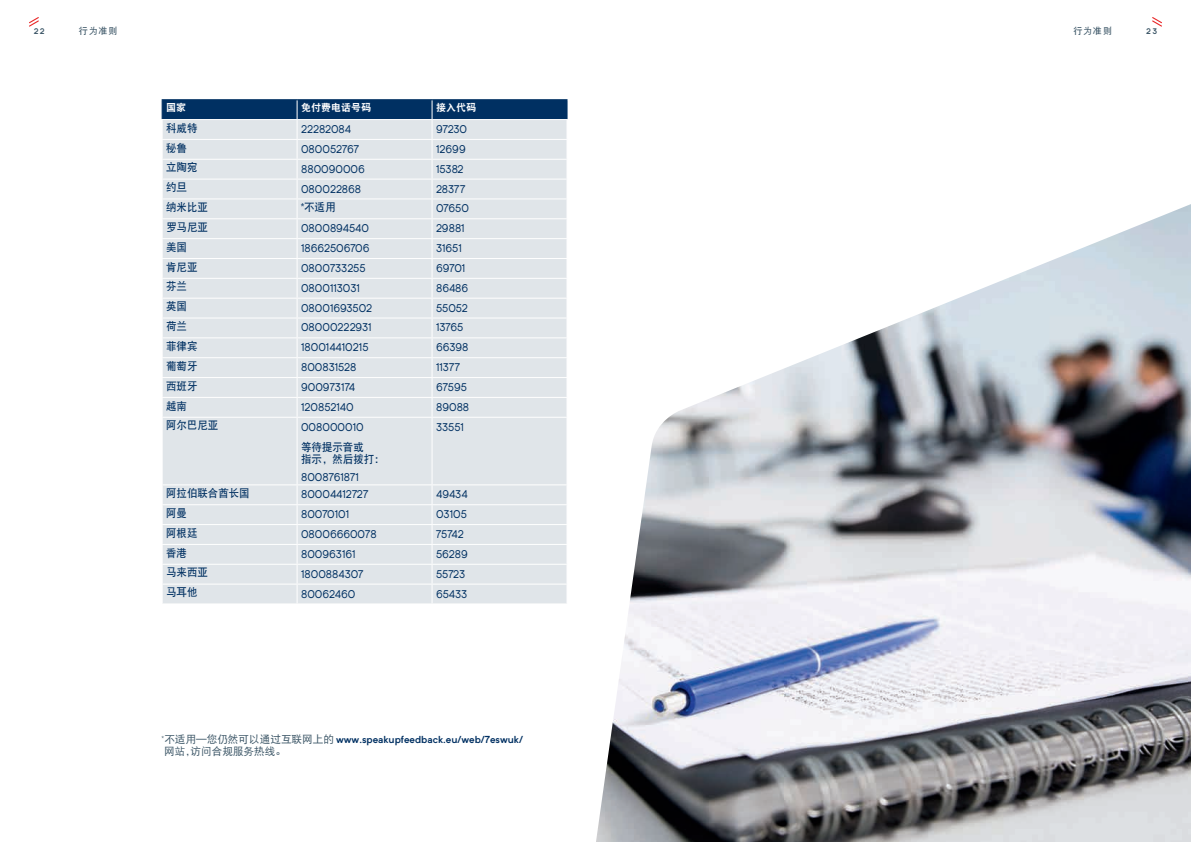
<style>
.page{position:relative;width:1191px;height:842px;background:#fff}
.page>*{position:absolute;margin:0;border:0;box-sizing:border-box;transform-origin:0 0}
.t1{font:11px "Neutrif Pro";color:#003062;scale:.95 1}
.t2{font:11px/12px "DF Hei W7";color:#003062;scale:.95 1}
.t3{font:10.5px "DF Hei W5";color:#3b5566}
.t4{font:600 10px "Neutrif Pro";color:#003062}
.t5{font:10px "DF Hei W9";color:#fff}
.t6{font:9px "DF Hei W7";letter-spacing:.09em;color:#3b5566}
.t7{font:600 8px "Neutrif Pro";color:#3b5566}
.s1{font-weight:300;color:#3b5566}
.s2{font-family:"DF Hei W5";font-weight:400;font-size:10.5px;color:#3b5566}
</style>
<div class="page">
<img style="left:596px;top:204px;width:595px;height:638px">
<svg style="left:1152px;top:17px;width:10px;height:10px"></svg>
<svg style="left:29px;top:17px;width:10px;height:10px"></svg>
<div style="left:163px;top:418px;width:403px;height:185px;background:#e0e5e9"></div>
<hr style="left:162px;top:99px;width:135px;height:1px;background:#003062">
<hr style="left:297px;top:99px;width:135px;height:1px;background:#003062">
<hr style="left:432px;top:99px;width:135px;height:1px;background:#003062">
<svg style="left:162px;top:100px;width:405px;height:317px;background:#d4dbe2"></svg>
<hr style="left:296px;top:418px;width:1px;height:66px;background:#fff">
<hr style="left:431px;top:418px;width:1px;height:66px;background:#fff">
<hr style="left:162px;top:484px;width:135px;height:1px;background:#fff">
<hr style="left:297px;top:484px;width:135px;height:1px;background:#fff">
<hr style="left:432px;top:484px;width:135px;height:1px;background:#fff">
<hr style="left:162px;top:504px;width:135px;height:1px;background:#fff">
<hr style="left:297px;top:504px;width:135px;height:1px;background:#fff">
<hr style="left:432px;top:504px;width:135px;height:1px;background:#fff">
<hr style="left:162px;top:524px;width:135px;height:1px;background:#fff">
<hr style="left:297px;top:524px;width:135px;height:1px;background:#fff">
<hr style="left:432px;top:524px;width:135px;height:1px;background:#fff">
<hr style="left:162px;top:544px;width:135px;height:1px;background:#fff">
<hr style="left:297px;top:544px;width:135px;height:1px;background:#fff">
<hr style="left:432px;top:544px;width:135px;height:1px;background:#fff">
<hr style="left:162px;top:564px;width:135px;height:1px;background:#fff">
<hr style="left:297px;top:564px;width:135px;height:1px;background:#fff">
<hr style="left:432px;top:564px;width:135px;height:1px;background:#fff">
<hr style="left:162px;top:584px;width:135px;height:1px;background:#fff">
<hr style="left:297px;top:584px;width:135px;height:1px;background:#fff">
<svg style="left:296px;top:485px;width:1px;height:118px"></svg>
<hr style="left:432px;top:584px;width:135px;height:1px;background:#fff">
<svg style="left:431px;top:485px;width:1px;height:118px"></svg>
<svg style="left:566px;top:485px;width:1px;height:118px"></svg>
<p class="t7" style="left:34px;top:26px;width:12px">22</p>
<p class="t6" style="left:79px;top:26px;width:40px">行为准则</p>
<p class="t6" style="left:1073px;top:26px;width:40px">行为准则</p>
<p class="t7" style="left:1146px;top:26px;width:12px">23</p>
<p class="t5" style="left:166px;top:102px;width:21px">国家</p>
<p class="t5" style="left:301px;top:102px;width:71px">免付费电话号码</p>
<p class="t5" style="left:436px;top:102px;width:41px">接入代码</p>
<p class="t2" style="left:166px;top:122px;width:34px">科威特</p>
<p class="t1" style="left:301px;top:122px;width:54px">22282084</p>
<p class="t1" style="left:436px;top:122px;width:34px">97230</p>
<p class="t2" style="left:166px;top:142px;width:23px">秘鲁</p>
<p class="t1" style="left:301px;top:142px;width:62px">080052767</p>
<p class="t1" style="left:436px;top:142px;width:33px">12699</p>
<p class="t2" style="left:166px;top:161px;width:34px">立陶宛</p>
<p class="t1" style="left:301px;top:162px;width:69px">880090006</p>
<p class="t1" style="left:436px;top:162px;width:31px">15382</p>
<p class="t2" style="left:166px;top:181px;width:23px">约旦</p>
<p class="t1" style="left:301px;top:182px;width:65px">080022868</p>
<p class="t1" style="left:436px;top:182px;width:32px">28377</p>
<p class="t2" style="left:166px;top:201px;width:46px">纳米比亚</p>
<p class="t2" style="left:301px;top:201px;width:38px"><sup>*</sup>不适用</p>
<p class="t1" style="left:436px;top:201px;width:36px">07650</p>
<p class="t2" style="left:166px;top:221px;width:46px">罗马尼亚</p>
<p class="t1" style="left:301px;top:221px;width:73px">0800894540</p>
<p class="t1" style="left:436px;top:221px;width:31px">29881</p>
<p class="t2" style="left:166px;top:241px;width:23px">美国</p>
<p class="t1" style="left:301px;top:241px;width:73px">18662506706</p>
<p class="t1" style="left:436px;top:241px;width:29px">31651</p>
<p class="t2" style="left:166px;top:261px;width:34px">肯尼亚</p>
<p class="t1" style="left:301px;top:261px;width:69px">0800733255</p>
<p class="t1" style="left:436px;top:261px;width:32px">69701</p>
<p class="t2" style="left:166px;top:280px;width:23px">芬兰</p>
<p class="t1" style="left:301px;top:281px;width:63px">0800113031</p>
<p class="t1" style="left:436px;top:281px;width:35px">86486</p>
<p class="t2" style="left:166px;top:300px;width:23px">英国</p>
<p class="t1" style="left:301px;top:301px;width:76px">08001693502</p>
<p class="t1" style="left:436px;top:301px;width:35px">55052</p>
<p class="t2" style="left:166px;top:320px;width:23px">荷兰</p>
<p class="t1" style="left:301px;top:321px;width:76px">08000222931</p>
<p class="t1" style="left:436px;top:321px;width:30px">13765</p>
<p class="t2" style="left:166px;top:340px;width:34px">菲律宾</p>
<p class="t1" style="left:301px;top:340px;width:72px">180014410215</p>
<p class="t1" style="left:436px;top:340px;width:36px">66398</p>
<p class="t2" style="left:166px;top:360px;width:34px">葡萄牙</p>
<p class="t1" style="left:301px;top:360px;width:60px">800831528</p>
<p class="t1" style="left:436px;top:360px;width:27px">11377</p>
<p class="t2" style="left:166px;top:380px;width:34px">西班牙</p>
<p class="t1" style="left:301px;top:380px;width:58px">900973174</p>
<p class="t1" style="left:436px;top:380px;width:34px">67595</p>
<p class="t2" style="left:166px;top:400px;width:23px">越南</p>
<p class="t1" style="left:301px;top:400px;width:57px">120852140</p>
<p class="t1" style="left:436px;top:400px;width:36px">89088</p>
<p class="t2" style="left:166px;top:419px;width:56px">阿尔巴尼亚</p>
<p class="t1" style="left:301px;top:420px;width:67px">008000010</p>
<p class="t2" style="left:301px;top:441px;width:89px">等待提示音或<br>指示，然后拨打：</p>
<p class="t1" style="left:301px;top:470px;width:62px">8008761871</p>
<p class="t1" style="left:436px;top:420px;width:31px">33551</p>
<p class="t2" style="left:166px;top:487px;width:90px">阿拉伯联合酋长国</p>
<p class="t1" style="left:301px;top:487px;width:72px">80004412727</p>
<p class="t1" style="left:436px;top:487px;width:35px">49434</p>
<p class="t2" style="left:166px;top:507px;width:23px">阿曼</p>
<p class="t1" style="left:301px;top:507px;width:52px">80070101</p>
<p class="t1" style="left:436px;top:507px;width:34px">03105</p>
<p class="t2" style="left:166px;top:527px;width:35px">阿根廷</p>
<p class="t1" style="left:301px;top:527px;width:81px">08006660078</p>
<p class="t1" style="left:436px;top:527px;width:31px">75742</p>
<p class="t2" style="left:166px;top:546px;width:23px">香港</p>
<p class="t1" style="left:301px;top:547px;width:59px">800963161</p>
<p class="t1" style="left:436px;top:547px;width:35px">56289</p>
<p class="t2" style="left:166px;top:566px;width:46px">马来西亚</p>
<p class="t1" style="left:301px;top:567px;width:67px">1800884307</p>
<p class="t1" style="left:436px;top:567px;width:32px">55723</p>
<p class="t2" style="left:166px;top:586px;width:35px">马耳他</p>
<p class="t1" style="left:301px;top:587px;width:59px">80062460</p>
<p class="t1" style="left:436px;top:587px;width:34px">65433</p>
<p class="t4" style="left:162px;top:733px;width:363px"><span class="s1">*</span><span class="s2">不适用—您仍然可以通过互联网上的</span> www.speakupfeedback.eu/web/7eswuk/</p>
<p class="t3" style="left:164px;top:746px;width:123px">网站,访问合规服务热线。</p>
</div>
